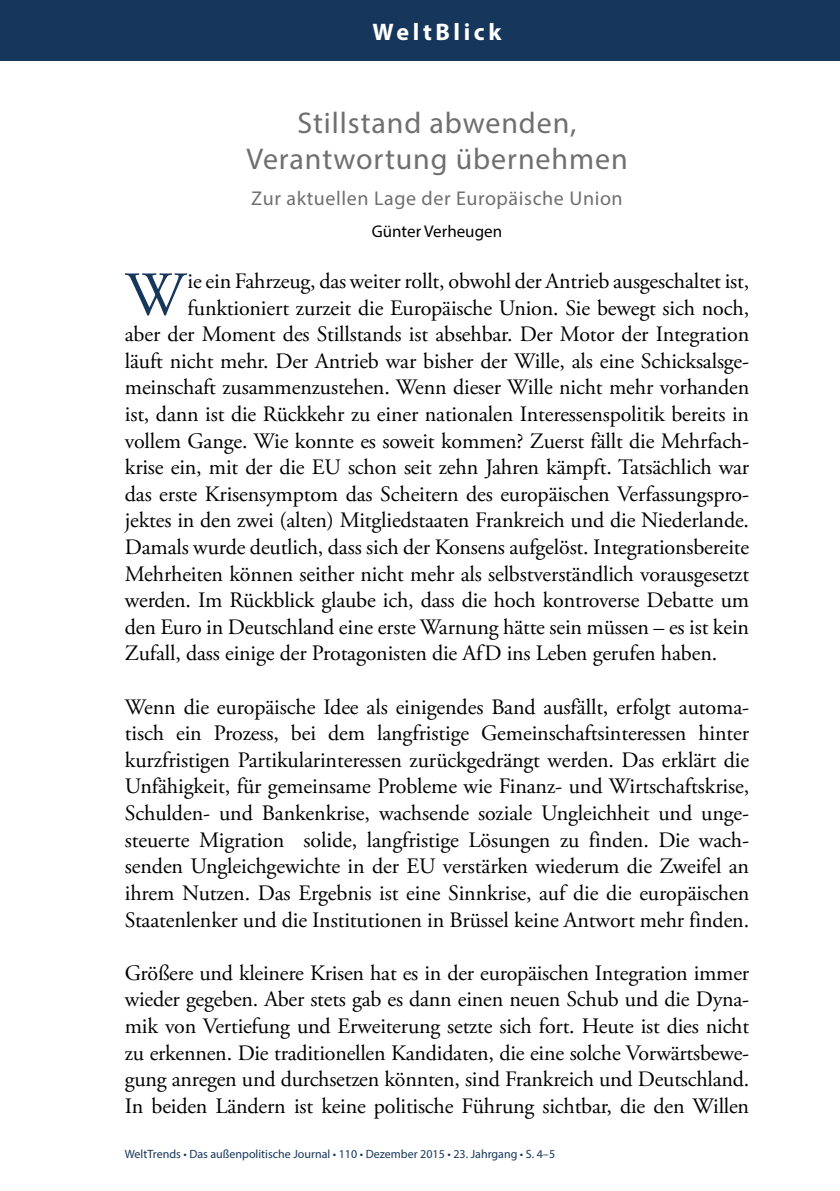
<style>
.page{position:relative;width:840px;height:1191px;background:#fff}
.page>*{position:absolute;margin:0;border:0;box-sizing:border-box;transform-origin:0 0}
.t1{font:62.2px "Adobe Garamond Pro";color:#16365b}
.t2{font:30px/36px "Myriad Pro";letter-spacing:.03em;color:#706f6f;text-align:center}
.t3{font:700 24px "Myriad Pro";letter-spacing:.15em;color:#fff}
.t4{font:22px/26.6px "Adobe Garamond Pro";letter-spacing:-.005em;color:#000;text-align:justify}
.t5{font:20px "Myriad Pro";letter-spacing:.03em;color:#706f6f}
.t6{font:17px "Myriad Pro";color:#000}
.t7{font:12px "Myriad Pro";color:#16365b}
</style>
<div class="page">
<div style="left:0;top:0;width:839px;height:61px;background:#16365b"></div>
<hr style="left:839px;top:979px;width:1px;height:152px;background:#d8e4f3">
<p class="t3" style="left:372px;top:16px;width:130px">WeltBlick</p>
<h2 class="t2" style="left:246px;top:105px;width:382px">Stillstand abwenden,<br>Verantwortung übernehmen</h2>
<p class="t5" style="left:251px;top:186px;width:372px">Zur aktuellen Lage der Europäische Union</p>
<p class="t6" style="left:371px;top:220px;width:132px">Günter Verheugen</p>
<h1 class="t1" style="left:125px;top:257px;width:61px">W</h1>
<p class="t4" style="left:187px;top:268px;width:562px">ie ein Fahrzeug, das weiter rollt, obwohl der Antrieb ausgeschaltet ist,</p>
<p class="t4" style="left:187px;top:295px;width:562px">funktioniert zurzeit die Europäische Union. Sie bewegt sich noch,</p>
<p class="t4" style="left:125px;top:322px;width:625px">aber der Moment des Stillstands ist absehbar. Der Motor der Integration</p>
<p class="t4" style="left:125px;top:348px;width:625px">läuft nicht mehr. Der Antrieb war bisher der Wille, als eine Schicksalsge-</p>
<p class="t4" style="left:125px;top:375px;width:625px">meinschaft zusammenzustehen. Wenn dieser Wille nicht mehr vorhanden</p>
<p class="t4" style="left:125px;top:401px;width:625px">ist, dann ist die Rückkehr zu einer nationalen Interessenspolitik bereits in</p>
<p class="t4" style="left:125px;top:428px;width:625px">vollem Gange. Wie konnte es soweit kommen? Zuerst fällt die Mehrfach-</p>
<p class="t4" style="left:125px;top:455px;width:625px">krise ein, mit der die EU schon seit zehn Jahren kämpft. Tatsächlich war</p>
<p class="t4" style="left:125px;top:481px;width:625px">das erste Krisensymptom das Scheitern des europäischen Verfassungspro-</p>
<p class="t4" style="left:125px;top:508px;width:625px">jektes in den zwei (alten) Mitgliedstaaten Frankreich und die Niederlande.</p>
<p class="t4" style="left:125px;top:534px;width:625px">Damals wurde deutlich, dass sich der Konsens aufgelöst. Integrationsbereite</p>
<p class="t4" style="left:125px;top:561px;width:625px">Mehrheiten können seither nicht mehr als selbstverständlich vorausgesetzt</p>
<p class="t4" style="left:125px;top:588px;width:625px">werden. Im Rückblick glaube ich, dass die hoch kontroverse Debatte um</p>
<p class="t4" style="left:125px;top:614px;width:625px">den Euro in Deutschland eine erste Warnung hätte sein müssen – es ist kein</p>
<p class="t4" style="left:125px;top:641px;width:593px">Zufall, dass einige der Protagonisten die AfD ins Leben gerufen haben.</p>
<p class="t4" style="left:125px;top:694px;width:625px">Wenn die europäische Idee als einigendes Band ausfällt, erfolgt automa&shy;tisch ein Prozess, bei dem langfristige Gemeinschaftsinteressen hinter kurzfristigen Partikularinteressen zurückgedrängt werden. Das erklärt die Unfähigkeit, für gemeinsame Probleme wie Finanz- und Wirtschaftskrise, Schulden- und Bankenkrise, wachsende soziale Ungleichheit und unge&shy;steuerte Migration solide, langfristige Lösungen zu finden. Die wach&shy;senden Ungleichgewichte in der EU verstärken wiederum die Zweifel an ihrem Nutzen. Das Ergebnis ist eine Sinnkrise, auf die die europäischen Staatenlenker und die Institutionen in Brüssel keine Antwort mehr finden.</p>
<p class="t4" style="left:125px;top:960px;width:625px">Größere und kleinere Krisen hat es in der europäischen Integration immer wieder gegeben. Aber stets gab es dann einen neuen Schub und die Dyna&shy;mik von Vertiefung und Erweiterung setzte sich fort. Heute ist dies nicht zu erkennen. Die traditionellen Kandidaten, die eine solche Vorwärtsbewe&shy;gung anregen und durchsetzen könnten, sind Frankreich und Deutschland.<br>In beiden Ländern ist keine politische Führung sichtbar, die den Willen</p>
<p class="t7" style="left:125px;top:1146px;width:431px">WeltTrends • Das außenpolitische Journal • 110 • Dezember 2015 • 23. Jahrgang • S. 4–5</p>
</div>
